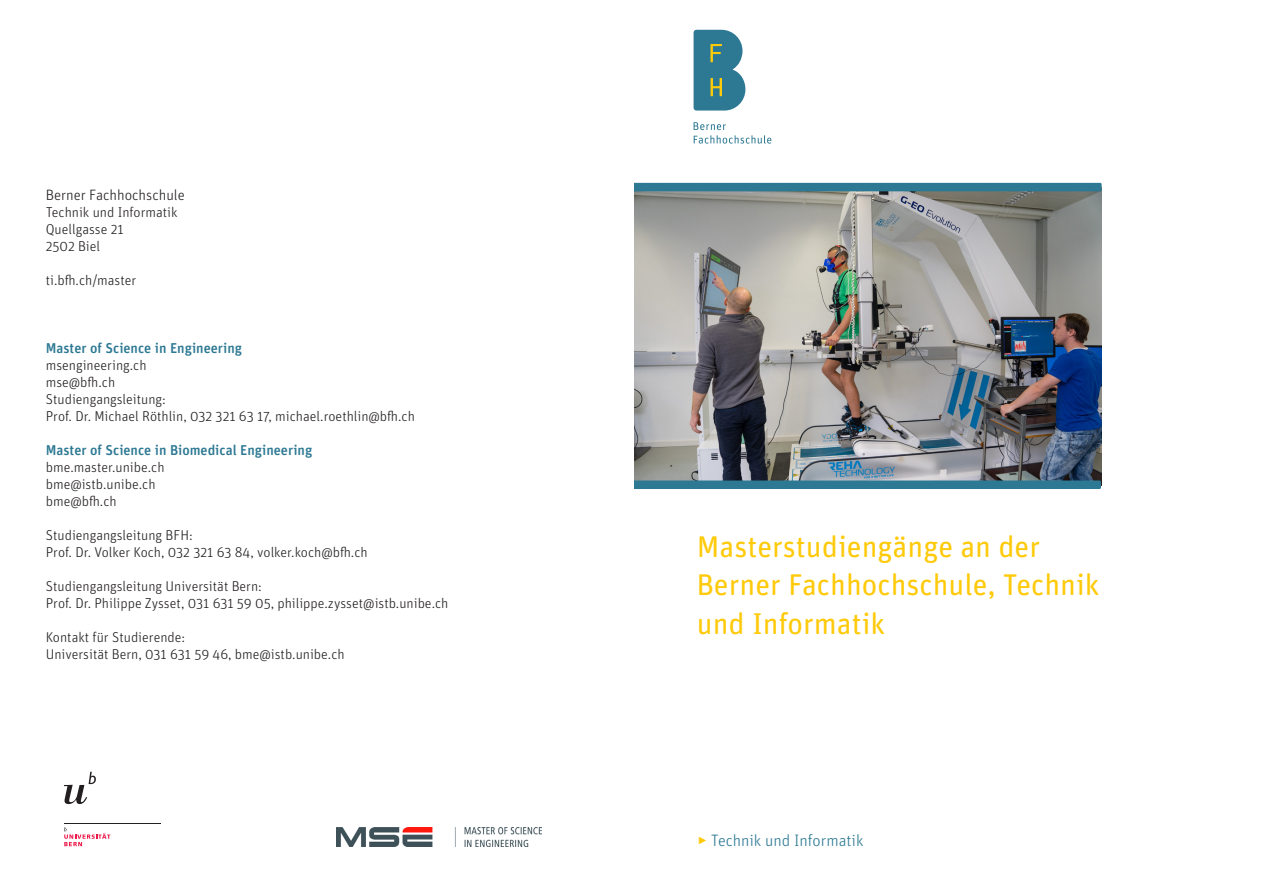
<style>
.page{position:relative;width:1268px;height:893px;background:#fff}
.page>*{position:absolute;margin:0;border:0;box-sizing:border-box;transform-origin:0 0}
.t1{font:30px/38.2px "Unit Rounded Pro";color:#feca0a}
.t2{font:300 16.5px "Unit Rounded Pro";color:#2d7993}
.t3{font:300 15px "Unit Rounded Pro";color:#231f20}
.t4{font:300 14.25px/17px "Unit Rounded Pro";color:#231f20}
.t5{font:500 14.25px "Unit Rounded Pro";color:#2d7993}
.s1{color:#feca0a}
</style>
<div class="page">
<img style="left:634px;top:191px;width:467px;height:295px">
<svg style="left:634px;top:480px;width:466px;height:9px;background:#327a93"></svg>
<div style="left:634px;top:183px;width:467px;height:8px;background:#2d7993"></div>
<svg style="left:693px;top:30px;width:52px;height:81px;background:#4d8b98"></svg>
<svg style="left:693px;top:122px;width:78px;height:22px"></svg>
<img style="left:336px;top:828px;width:205px;height:18px">
<svg style="left:64px;top:772px;width:32px;height:32px"></svg>
<hr style="left:64px;top:823px;width:96px;height:1px;background:#231f20">
<svg style="left:64px;top:827px;width:46px;height:19px"></svg>
<p class="t3" style="left:46px;top:185px;width:140px">Berner Fachhochschule</p>
<p class="t4" style="left:46px;top:203px;width:133px">Technik und Informatik<br>Quellgasse 21<br>2502 Biel</p>
<p class="t4" style="left:46px;top:271px;width:92px">ti.bfh.ch/master</p>
<p class="t5" style="left:46px;top:338px;width:198px">Master of Science in Engineering</p>
<p class="t4" style="left:46px;top:356px;width:370px">msengineering.ch<br>mse@bfh.ch<br>Studiengangsleitung:<br>Prof. Dr. Michael Röthlin, 032 321 63 17, michael.roethlin@bfh.ch</p>
<p class="t5" style="left:46px;top:440px;width:268px">Master of Science in Biomedical Engineering</p>
<p class="t4" style="left:46px;top:458px;width:120px">bme.master.unibe.ch bme@istb.unibe.ch bme@bfh.ch</p>
<p class="t4" style="left:46px;top:526px;width:323px">Studiengangsleitung BFH:<br>Prof. Dr. Volker Koch, 032 321 63 84, volker.koch@bfh.ch</p>
<p class="t4" style="left:46px;top:577px;width:404px">Studiengangsleitung Universität Bern:<br>Prof. Dr. Philippe Zysset, 031 631 59 05, philippe.zysset@istb.unibe.ch</p>
<p class="t4" style="left:46px;top:628px;width:300px">Kontakt für Studierende:<br>Universität Bern, 031 631 59 46, bme@istb.unibe.ch</p>
<h1 class="t1" style="left:696px;top:526px;width:404px">Masterstudiengänge an der<br>Berner Fachhochschule, Technik und Informatik</h1>
<p class="t2" style="left:697px;top:830px;width:167px"><span class="s1">‣</span> Technik und Informatik</p>
</div>
